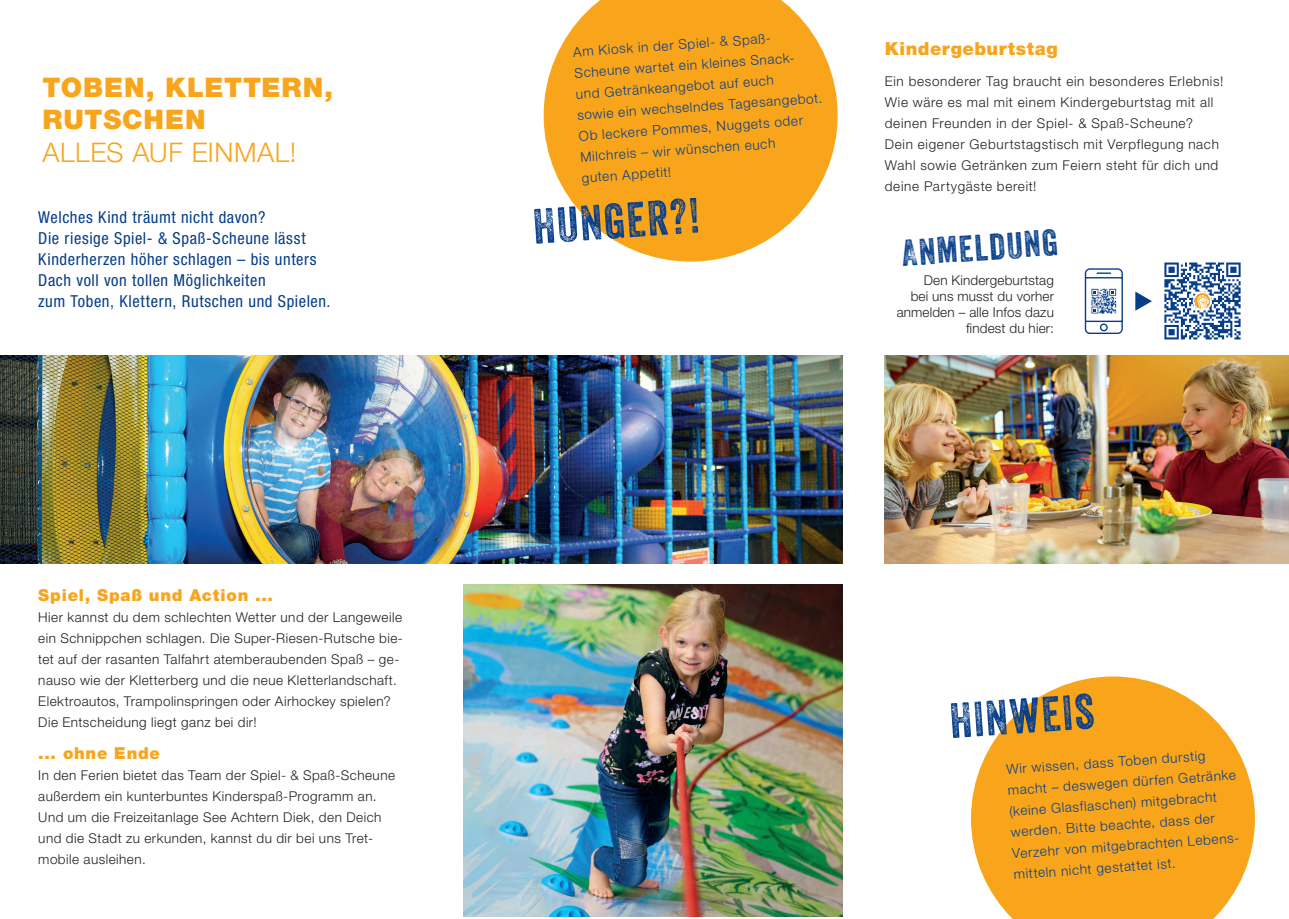
<style>
.page{position:relative;width:1289px;height:919px;background:#fff}
.page>*{position:absolute;margin:0;border:0;box-sizing:border-box;transform-origin:0 0}
.t1{font:48px "Veneer Three";color:#083e89}
.t2{font:36px "Veneer Three";color:#083e89}
.t3{font:900 27px/32.4px "Helvetica Neue LT Std";letter-spacing:.035em;color:#f9a51b}
.t4{font:300 27px "Helvetica Neue LT Std";letter-spacing:.02em;color:#f9a51b}
.t5{font:900 18px "Helvetica Neue LT Std";letter-spacing:.03em;color:#f9a51b}
.t6{font:condensed 16.5px/21px "Helvetica Neue LT Std";letter-spacing:.035em;color:#083e89}
.t7{font:900 16.5px "Helvetica Neue LT Std";letter-spacing:.045em;color:#f9a51b}
.t8{font:300 13.5px/21px "Helvetica Neue LT Std";letter-spacing:.035em;color:#231f20}
.t9{font:300 13.5px/21px "Helvetica Neue LT Std";color:#083e89}
.t10{font:300 13.5px/16.2px "Helvetica Neue LT Std";letter-spacing:.01em;color:#231f20;text-align:right}
</style>
<div class="page">
<img style="left:0;top:356px;width:842px;height:207px">
<img style="left:884px;top:356px;width:404px;height:207px">
<svg style="left:543px;top:0;width:294px;height:261px;fill:#f9a51b"></svg>
<svg style="left:971px;top:676px;width:283px;height:242px;fill:#f9a51b"></svg>
<img style="left:1151px;top:262px;width:90px;height:78px">
<svg style="left:1084px;top:268px;width:39px;height:66px"></svg>
<svg style="left:1135px;top:291px;width:16px;height:20px"></svg>
<img style="left:463px;top:584px;width:379px;height:332px">
<svg style="left:1194px;top:293px;width:16px;height:16px"></svg>
<svg style="left:1197px;top:295px;width:11px;height:13px"></svg>
<div style="left:1192px;top:291px;width:19px;height:20px;border:2px solid #fff;border-radius:50%"></div>
<h3 class="t3" style="left:43px;top:71px;width:292px">TOBEN, KLETTERN,<br>RUTSCHEN</h3>
<h3 class="t4" style="left:43px;top:135px;width:255px">ALLES AUF EINMAL!</h3>
<p class="t6" style="left:38px;top:206px;width:294px">Welches Kind träumt nicht davon?<br>Die riesige Spiel- &amp; Spaß-Scheune lässt Kinderherzen höher schlagen – bis unters Dach voll von tollen Möglichkeiten<br>zum Toben, Klettern, Rutschen und Spielen.</p>
<p class="t7" style="left:38px;top:585px;width:236px">Spiel, Spaß und Action ...</p>
<p class="t8" style="left:38px;top:606px;width:366px">Hier kannst du dem schlechten Wetter und der Langeweile ein Schnippchen schlagen. Die Super-Riesen-Rutsche bie&shy;tet auf der rasanten Talfahrt atemberaubenden Spaß – ge&shy;nauso wie der Kletterberg und die neue Kletterlandschaft.<br>Elektroautos, Trampolinspringen oder Airhockey spielen?<br>Die Entscheidung liegt ganz bei dir!</p>
<p class="t7" style="left:38px;top:743px;width:123px">... ohne Ende</p>
<p class="t8" style="left:38px;top:764px;width:358px">In den Ferien bietet das Team der Spiel- &amp; Spaß-Scheune außerdem ein kunterbuntes Kinderspaß-Programm an.<br>Und um die Freizeitanlage See Achtern Diek, den Deich und die Stadt zu erkunden, kannst du dir bei uns Tret&shy;mobile ausleihen.</p>
<p class="t9" style="left:572px;top:41px;width:247px;rotate:-4deg">Am Kiosk in der Spiel- &amp; Spaß-<br>Scheune wartet ein kleines Snack&shy;und Getränkeangebot auf euch<br>sowie ein wechselndes Tagesangebot.<br>Ob leckere Pommes, Nuggets oder<br>Milchreis – wir wünschen euch<br>guten Appetit!</p>
<h1 class="t1" style="left:531px;top:197px;width:169px;rotate:-4deg">Hunger?!</h1>
<h3 class="t5" style="left:884px;top:38px;width:174px">Kindergeburtstag</h3>
<p class="t8" style="left:884px;top:71px;width:340px">Ein besonderer Tag braucht ein besonderes Erlebnis!<br>Wie wäre es mal mit einem Kindergeburtstag mit all deinen Freunden in der Spiel- &amp; Spaß-Scheune?<br>Dein eigener Geburtstagstisch mit Verpflegung nach Wahl sowie Getränken zum Feiern steht für dich und deine Partygäste bereit!</p>
<h2 class="t2" style="left:900px;top:231px;width:158px;rotate:-4deg">Anmeldung</h2>
<p class="t10" style="left:896px;top:271px;width:159px">Den Kindergeburtstag<br>bei uns musst du vorher anmelden – alle Infos dazu findest du hier:</p>
<h1 class="t1" style="left:947px;top:691px;width:146px;rotate:-4deg">Hinweis</h1>
<p class="t9" style="left:1005px;top:758px;width:231px;rotate:-4deg">Wir wissen, dass Toben durstig macht – deswegen dürfen Getränke (keine Glasflaschen) mitgebracht werden. Bitte beachte, dass der<br>Verzehr von mitgebrachten Lebens&shy;mitteln nicht gestattet ist.</p>
</div>
